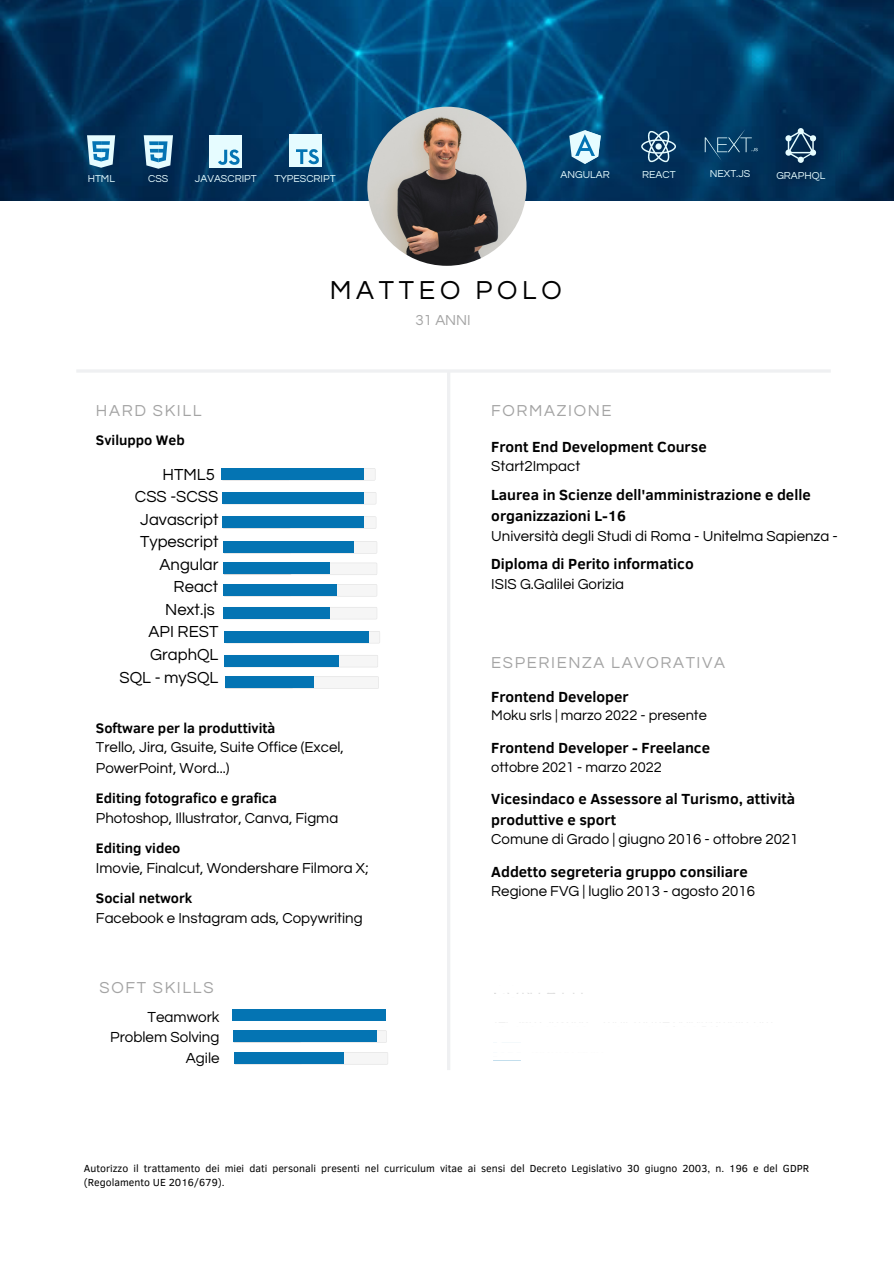
<style>
.page{position:relative;width:894px;height:1264px;background:#fff}
.page>*{position:absolute;margin:0;border:0;box-sizing:border-box;transform-origin:0 0}
.t1{font:27px "Questrial";letter-spacing:.175em;color:#000}
.t2{font:16.65px/22.5px "Questrial";color:#000;text-align:right}
.t3{font:16.5px "Questrial";letter-spacing:.1em;color:#a4a4a4}
.t4{font:15.15px/20.2px "Questrial";color:#000;text-align:right}
.t5{font:15px/20.7px "Questrial";color:#000}
.t6{font:700 15px/20.7px "Clear Sans";color:#000}
.t7{font:15px "Questrial";color:#a4a4a4}
.t8{font:14.55px "Questrial";color:#000}
.t9{font:700 14.1px "Clear Sans";color:#000}
.t10{font:10.5px/14px "Clear Sans";color:#000}
.t11{font:10.5px "Questrial";color:#e6fcff}
</style>
<div class="page">
<img style="left:0;top:0;width:893px;height:200px">
<img style="left:367px;top:107px;width:159px;height:159px;border-radius:50%">
<svg style="left:87px;top:135px;width:28px;height:33px"></svg>
<svg style="left:144px;top:135px;width:29px;height:33px"></svg>
<div style="left:209px;top:135px;width:33px;height:32px;background:#e6fcff"></div>
<svg style="left:218px;top:149px;width:21px;height:16px"></svg>
<svg style="left:641px;top:130px;width:34px;height:33px"></svg>
<svg style="left:76px;top:369px;width:754px;height:701px"></svg>
<div style="left:223px;top:541px;width:131px;height:12px;background:#0474b3"></div>
<svg style="left:569px;top:130px;width:31px;height:34px"></svg>
<div style="left:289px;top:134px;width:32px;height:33px;background:#e6fcff"></div>
<svg style="left:296px;top:149px;width:23px;height:15px"></svg>
<svg style="left:784px;top:128px;width:32px;height:35px"></svg>
<svg style="left:704px;top:129px;width:53px;height:32px;background:#11466d"></svg>
<div style="left:494px;top:1014px;width:294px;height:5px;background:#fff"></div>
<hr style="left:482px;top:988px;width:294px;height:4px;background:#fff">
<hr style="left:495px;top:993px;width:294px;height:4px;background:#fff">
<hr style="left:494px;top:1018px;width:294px;height:4px;background:#fff">
<hr style="left:490px;top:1022px;width:294px;height:4px;background:#fff">
<hr style="left:493px;top:1026px;width:294px;height:4px;background:#fff">
<div style="left:480px;top:1035px;width:294px;height:5px;background:#fff"></div>
<hr style="left:465px;top:1038px;width:294px;height:4px;background:#fff">
<hr style="left:482px;top:1042px;width:294px;height:4px;background:#fff">
<hr style="left:492px;top:1045px;width:294px;height:4px;background:#fff">
<hr style="left:492px;top:1048px;width:294px;height:4px;background:#fff">
<hr style="left:490px;top:1052px;width:294px;height:4px;background:#fff">
<hr style="left:486px;top:1056px;width:294px;height:4px;background:#fff">
<hr style="left:484px;top:1060px;width:294px;height:4px;background:#fff">
<hr style="left:491px;top:985px;width:294px;height:4px;background:#fff">
<div style="left:500px;top:1052px;width:294px;height:5px;background:#fff"></div>
<p class="t11" style="left:88px;top:174px;width:29px">HTML</p>
<p class="t11" style="left:148px;top:174px;width:22px">CSS</p>
<p class="t11" style="left:195px;top:173px;width:63px">JAVASCRIPT</p>
<p class="t11" style="left:274px;top:174px;width:63px">TYPESCRIPT</p>
<p class="t11" style="left:560px;top:169px;width:51px">ANGULAR</p>
<p class="t11" style="left:642px;top:169px;width:35px">REACT</p>
<p class="t11" style="left:709px;top:168px;width:42px">NEXT.JS</p>
<p class="t11" style="left:776px;top:170px;width:50px">GRAPHQL</p>
<p class="t3" style="left:96px;top:402px;width:107px">HARD SKILL</p>
<p class="t9" style="left:96px;top:429px;width:90px">Sviluppo Web</p>
<p class="t2" style="left:120px;top:463px;width:100px">HTML5<br>CSS -SCSS<br>Javascript<br>Typescript<br>Angular<br>React<br>Next.js<br>API REST<br>GraphQL<br>SQL - mySQL</p>
<h1 class="t1" style="left:329px;top:277px;width:233px">MATTEO POLO</h1>
<p class="t7" style="left:415px;top:312px;width:57px">31 ANNI</p>
<p class="t3" style="left:491px;top:402px;width:122px">FORMAZIONE</p>
<p class="t6" style="left:491px;top:436px;width:217px">Front End Development Course</p>
<p class="t5" style="left:491px;top:456px;width:90px">Start2Impact</p>
<p class="t6" style="left:491px;top:484px;width:321px">Laurea in Scienze dell'amministrazione e delle organizzazioni L-16</p>
<p class="t5" style="left:491px;top:525px;width:348px">Università degli Studi di Roma - Unitelma Sapienza -</p>
<p class="t6" style="left:491px;top:553px;width:204px">Diploma di Perito informatico</p>
<p class="t5" style="left:491px;top:573px;width:134px">ISIS G.Galilei Gorizia</p>
<p class="t3" style="left:491px;top:654px;width:235px">ESPERIENZA LAVORATIVA</p>
<p class="t9" style="left:96px;top:717px;width:181px">Software per la produttività</p>
<p class="t5" style="left:96px;top:737px;width:249px">Trello, Jira, Gsuite, Suite Office (Excel,<br>PowerPoint, Word...)</p>
<p class="t9" style="left:96px;top:788px;width:183px">Editing fotografico e grafica</p>
<p class="t5" style="left:96px;top:807px;width:244px">Photoshop, Illustrator, Canva, Figma</p>
<p class="t9" style="left:96px;top:838px;width:86px">Editing video</p>
<p class="t5" style="left:96px;top:857px;width:274px">Imovie, Finalcut, Wondershare Filmora X;</p>
<p class="t9" style="left:96px;top:888px;width:98px">Social network</p>
<p class="t5" style="left:96px;top:908px;width:268px">Facebook e Instagram ads, Copywriting</p>
<p class="t3" style="left:100px;top:979px;width:115px">SOFT SKILLS</p>
<p class="t4" style="left:110px;top:1007px;width:111px">Teamwork<br>Problem Solving<br>Agile</p>
<p class="t6" style="left:491px;top:685px;width:139px">Frontend Developer</p>
<p class="t8" style="left:491px;top:708px;width:217px">Moku srls | marzo 2022 - presente</p>
<p class="t6" style="left:491px;top:736px;width:220px">Frontend Developer - Freelance</p>
<p class="t8" style="left:491px;top:759px;width:172px">ottobre 2021 - marzo 2022</p>
<p class="t6" style="left:491px;top:788px;width:305px">Vicesindaco e Assessore al Turismo, attività produttive e sport</p>
<p class="t5" style="left:491px;top:829px;width:308px">Comune di Grado | giugno 2016 - ottobre 2021</p>
<p class="t6" style="left:491px;top:860px;width:258px">Addetto segreteria gruppo consiliare</p>
<p class="t5" style="left:491px;top:881px;width:265px">Regione FVG | luglio 2013 - agosto 2016</p>
<p class="t10" style="left:84px;top:1160px;width:726px">Autorizzo il trattamento dei miei dati personali presenti nel curriculum vitae ai sensi del Decreto Legislativo 30 giugno 2003, n. 196 e del GDPR (Regolamento UE 2016/679).</p>
</div>
